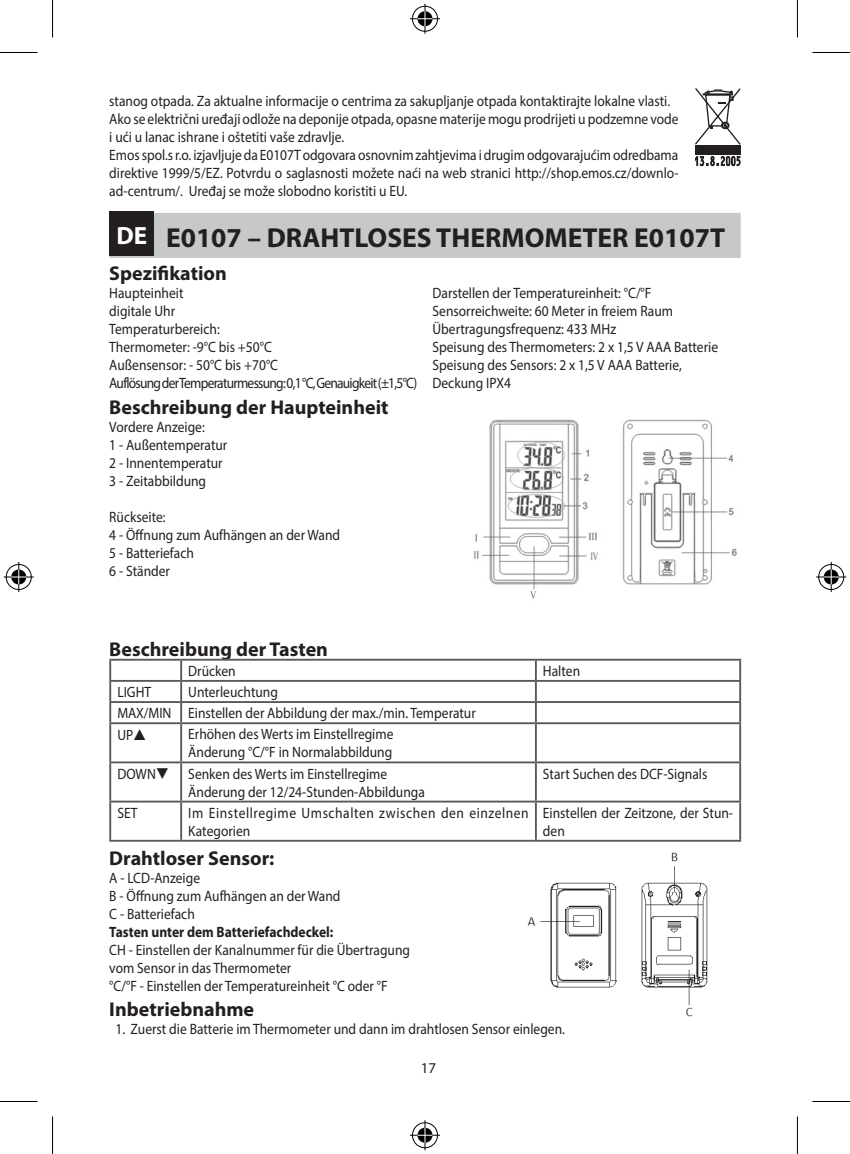
<style>
.page{position:relative;width:850px;height:1154px;background:#fff}
.page>*{position:absolute;margin:0;border:0;box-sizing:border-box;transform-origin:0 0}
.t1{font:700 27.5px "Myriad Pro";color:#231f20}
.t2{font:700 25px "Myriad Pro";color:#fff}
.t3{font:700 20px "Myriad Pro";color:#231f20}
.t4{font:15px/18px "Myriad Pro";color:#231f20;scale:.9 1}
.t5{font:15px/18px "Myriad Pro";letter-spacing:.04em;color:#231f20;scale:.9 1}
.t6{font:700 15px "Myriad Pro";color:#231f20;scale:.9 1}
.t7{font:15px "Myriad Pro";color:#231f20}
</style>
<div class="page">
<div style="left:109px;top:213px;width:631px;height:45px;background:#c7c8ca"></div>
<hr style="left:109px;top:659px;width:72px;height:2px;background:#57585a">
<hr style="left:181px;top:659px;width:354px;height:2px;background:#57585a">
<hr style="left:535px;top:659px;width:205px;height:2px;background:#57585a">
<hr style="left:109px;top:680px;width:72px;height:2px;background:#57585a">
<hr style="left:181px;top:680px;width:354px;height:2px;background:#57585a">
<hr style="left:535px;top:680px;width:205px;height:2px;background:#57585a">
<hr style="left:109px;top:701px;width:72px;height:2px;background:#57585a">
<svg style="left:109px;top:661px;width:2px;height:61px"></svg>
<hr style="left:181px;top:701px;width:354px;height:2px;background:#57585a">
<svg style="left:180px;top:661px;width:2px;height:61px"></svg>
<hr style="left:535px;top:701px;width:205px;height:2px;background:#57585a">
<svg style="left:534px;top:661px;width:2px;height:61px"></svg>
<svg style="left:738px;top:661px;width:2px;height:61px"></svg>
<hr style="left:109px;top:722px;width:72px;height:2px;background:#57585a">
<hr style="left:109px;top:724px;width:2px;height:37px;background:#57585a">
<hr style="left:181px;top:722px;width:354px;height:2px;background:#57585a">
<hr style="left:180px;top:724px;width:2px;height:37px;background:#57585a">
<hr style="left:535px;top:722px;width:205px;height:2px;background:#57585a">
<hr style="left:534px;top:724px;width:2px;height:37px;background:#57585a">
<hr style="left:738px;top:724px;width:2px;height:37px;background:#57585a">
<hr style="left:109px;top:761px;width:72px;height:2px;background:#57585a">
<hr style="left:109px;top:763px;width:2px;height:38px;background:#57585a">
<hr style="left:181px;top:761px;width:354px;height:2px;background:#57585a">
<hr style="left:180px;top:763px;width:2px;height:38px;background:#57585a">
<hr style="left:535px;top:761px;width:205px;height:2px;background:#57585a">
<hr style="left:534px;top:763px;width:2px;height:38px;background:#57585a">
<hr style="left:738px;top:763px;width:2px;height:38px;background:#57585a">
<hr style="left:109px;top:801px;width:72px;height:1px;background:#57585a">
<hr style="left:109px;top:802px;width:2px;height:38px;background:#57585a">
<hr style="left:181px;top:801px;width:354px;height:1px;background:#57585a">
<hr style="left:180px;top:802px;width:2px;height:38px;background:#57585a">
<hr style="left:535px;top:801px;width:205px;height:1px;background:#57585a">
<hr style="left:534px;top:802px;width:2px;height:38px;background:#57585a">
<hr style="left:738px;top:802px;width:2px;height:38px;background:#57585a">
<hr style="left:109px;top:840px;width:72px;height:2px;background:#57585a">
<hr style="left:181px;top:840px;width:354px;height:2px;background:#57585a">
<hr style="left:535px;top:840px;width:205px;height:2px;background:#57585a">
<div style="left:109px;top:211px;width:45px;height:45px;background:#231f20"></div>
<svg style="left:695px;top:88px;width:45px;height:57px"></svg>
<div style="left:694px;top:145px;width:46px;height:10px;background:#231f20"></div>
<svg style="left:694px;top:154px;width:46px;height:13px"></svg>
<img style="left:473px;top:419px;width:264px;height:180px">
<img style="left:527px;top:853px;width:181px;height:164px">
<hr style="left:0;top:52px;width:38px;height:1px;background:#000">
<hr style="left:812px;top:52px;width:37px;height:1px;background:#000">
<hr style="left:0;top:1101px;width:38px;height:1px;background:#000">
<hr style="left:812px;top:1101px;width:37px;height:1px;background:#000">
<hr style="left:52px;top:0;width:1px;height:38px;background:#000">
<hr style="left:52px;top:1116px;width:1px;height:38px;background:#000">
<hr style="left:796px;top:0;width:1px;height:38px;background:#000">
<hr style="left:796px;top:1116px;width:1px;height:38px;background:#000">
<div style="left:410px;top:5px;width:29px;height:28px;border:3px solid #fff;border-radius:50%"></div>
<hr style="left:410px;top:17px;width:30px;height:3px;background:#fff">
<hr style="left:423px;top:4px;width:3px;height:30px;background:#fff">
<div style="left:415px;top:10px;width:19px;height:18px;border:3px solid #fff;border-radius:50%"></div>
<div style="left:412px;top:6px;width:25px;height:26px;border:1px solid #000;border-radius:50%"></div>
<hr style="left:410px;top:18px;width:30px;height:1px;background:#000">
<hr style="left:424px;top:4px;width:1px;height:30px;background:#000">
<svg style="left:417px;top:11px;width:15px;height:15px"></svg>
<div style="left:410px;top:1121px;width:29px;height:28px;border:3px solid #fff;border-radius:50%"></div>
<hr style="left:410px;top:1134px;width:30px;height:3px;background:#fff">
<hr style="left:423px;top:1120px;width:3px;height:30px;background:#fff">
<div style="left:415px;top:1126px;width:19px;height:18px;border:3px solid #fff;border-radius:50%"></div>
<div style="left:412px;top:1122px;width:25px;height:26px;border:1px solid #000;border-radius:50%"></div>
<hr style="left:410px;top:1135px;width:30px;height:1px;background:#000">
<hr style="left:424px;top:1120px;width:1px;height:30px;background:#000">
<svg style="left:417px;top:1128px;width:15px;height:15px"></svg>
<div style="left:5px;top:563px;width:28px;height:28px;border:3px solid #fff;border-radius:50%"></div>
<hr style="left:4px;top:575px;width:30px;height:3px;background:#fff">
<hr style="left:17px;top:562px;width:3px;height:30px;background:#fff">
<div style="left:10px;top:568px;width:18px;height:18px;border:3px solid #fff;border-radius:50%"></div>
<div style="left:6px;top:564px;width:26px;height:26px;border:1px solid #000;border-radius:50%"></div>
<hr style="left:4px;top:576px;width:30px;height:1px;background:#000">
<hr style="left:18px;top:562px;width:1px;height:30px;background:#000">
<svg style="left:11px;top:569px;width:15px;height:15px"></svg>
<div style="left:816px;top:563px;width:28px;height:28px;border:3px solid #fff;border-radius:50%"></div>
<hr style="left:815px;top:575px;width:30px;height:3px;background:#fff">
<hr style="left:829px;top:562px;width:3px;height:30px;background:#fff">
<div style="left:821px;top:568px;width:18px;height:18px;border:3px solid #fff;border-radius:50%"></div>
<div style="left:818px;top:564px;width:25px;height:26px;border:1px solid #000;border-radius:50%"></div>
<hr style="left:815px;top:576px;width:30px;height:1px;background:#000">
<hr style="left:830px;top:562px;width:1px;height:30px;background:#000">
<svg style="left:823px;top:569px;width:15px;height:15px"></svg>
<p class="t4" style="left:109px;top:92px;width:633px">stanog otpada. Za aktualne informacije o centrima za sakupljanje otpada kontaktirajte lokalne vlasti.<br>Ako se električni uređaji odlože na deponije otpada, opasne materije mogu prodrijeti u podzemne vode i ući u lanac ishrane i oštetiti vaše zdravlje.<br>Emos spol.s r.o. izjavljuje da E0107T odgovara osnovnim zahtjevima i drugim odgovarajućim odredbama direktive 1999/5/EZ. Potvrdu o saglasnosti možete naći na web stranici http://shop.emos.cz/downlo&shy;ad-centrum/. Uređaj se može slobodno koristiti u EU.</p>
<h1 class="t1" style="left:166px;top:220px;width:560px">E0107 – DRAHTLOSES THERMOMETER E0107T</h1>
<h3 class="t3" style="left:109px;top:260px;width:119px">Spezifikation</h3>
<p class="t4" style="left:109px;top:284px;width:343px">Haupteinheit<br>digitale Uhr<br>Temperaturbereich:<br>Thermometer: -9°C bis +50°C<br>Außensensor: - 50°C bis +70°C<br>Auflösung der Temperaturmessung: 0,1 °C, Genauigkeit (±1,5°C)</p>
<p class="t4" style="left:432px;top:284px;width:319px">Darstellen der Temperatureinheit: °C/°F Sensorreichweite: 60 Meter in freiem Raum Übertragungsfrequenz: 433 MHz<br>Speisung des Thermometers: 2 x 1,5 V AAA Batterie Speisung des Sensors: 2 x 1,5 V AAA Batterie, Deckung IPX4</p>
<h3 class="t3" style="left:109px;top:394px;width:280px">Beschreibung der Haupteinheit</h3>
<p class="t4" style="left:109px;top:418px;width:133px">Vordere Anzeige:<br>1 - Außentemperatur<br>2 - Innentemperatur<br>3 - Zeitabbildung</p>
<p class="t4" style="left:109px;top:508px;width:258px">Rückseite:<br>4 - Öffnung zum Aufhängen an der Wand<br>5 - Batteriefach<br>6 - Ständer</p>
<h2 class="t2" style="left:116px;top:220px;width:32px">DE</h2>
<h3 class="t3" style="left:109px;top:636px;width:220px">Beschreibung der Tasten</h3>
<p class="t4" style="left:188px;top:662px;width:54px">Drücken</p>
<p class="t4" style="left:542px;top:662px;width:43px">Halten</p>
<p class="t4" style="left:117px;top:683px;width:39px">LIGHT</p>
<p class="t4" style="left:117px;top:681px;width:399px;line-height:21.2px;text-indent:71px">Unterleuchtung<br>MAX/MIN Einstellen der Abbildung der max./min. Temperatur<br>UP</p>
<p class="t4" style="left:188px;top:725px;width:229px">Erhöhen des Werts im Einstellregime<br>Änderung °C/°F in Normalabbildung</p>
<p class="t4" style="left:117px;top:765px;width:59px">DOWN❑</p>
<p class="t4" style="left:188px;top:764px;width:264px">Senken des Werts im Einstellregime<br>Änderung der 12/24-Stunden-Abbildunga</p>
<p class="t4" style="left:542px;top:764px;width:184px">Start Suchen des DCF-Signals</p>
<p class="t4" style="left:117px;top:803px;width:24px">SET</p>
<p class="t5" style="left:188px;top:803px;width:379px">Im Einstellregime Umschalten zwischen den einzelnen<br>Kategorien</p>
<p class="t4" style="left:542px;top:803px;width:213px">Einstellen der Zeitzone, der Stun&shy;den</p>
<h3 class="t3" style="left:109px;top:845px;width:166px">Drahtloser Sensor:</h3>
<p class="t4" style="left:109px;top:868px;width:258px">A - LCD-Anzeige<br>B - Öffnung zum Aufhängen an der Wand<br>C - Batteriefach</p>
<p class="t6" style="left:109px;top:922px;width:250px">Tasten unter dem Batteriefachdeckel:</p>
<p class="t4" style="left:109px;top:940px;width:335px">CH - Einstellen der Kanalnummer für die Übertragung vom Sensor in das Thermometer<br>°C/°F - Einstellen der Temperatureinheit °C oder °F</p>
<h3 class="t3" style="left:109px;top:996px;width:146px">Inbetriebnahme</h3>
<p class="t4" style="left:115px;top:1020px;width:500px">1. Zuerst die Batterie im Thermometer und dann im drahtlosen Sensor einlegen.</p>
<p class="t7" style="left:420px;top:1059px;width:17px">17</p>
</div>
